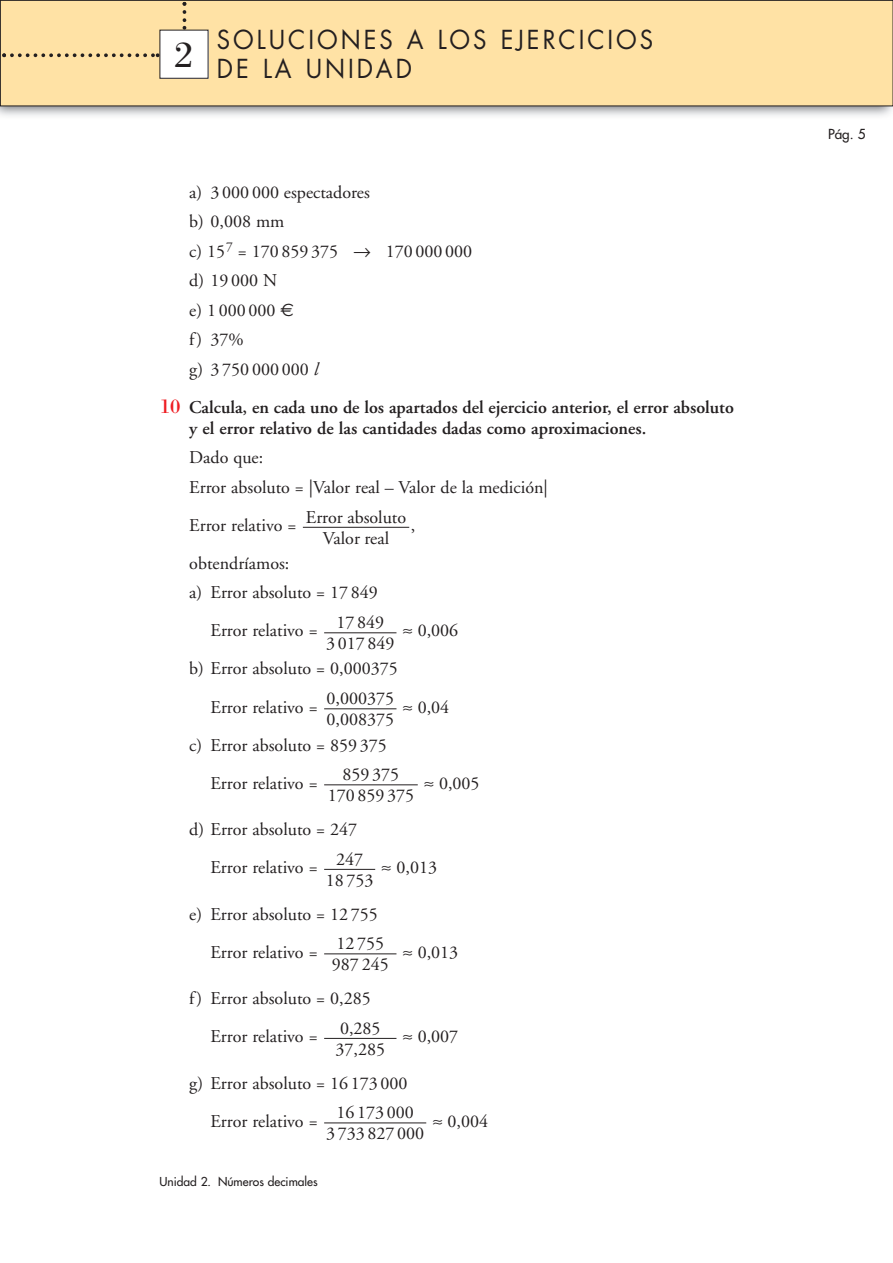
<style>
.page{position:relative;width:893px;height:1263px;background:#fff}
.page>*{position:absolute;margin:0;border:0;box-sizing:border-box;transform-origin:0 0}
.t1{font:37.5px "Bodoni";color:#231f20}
.t2{font:25.5px/28.5px "Futura";letter-spacing:.125em;color:#231f20;scale:.94 1}
.t3{font:18px/29.5px "Adobe Garamond";color:#231f20}
.t4{font:600 18px/21px "Adobe Garamond";color:#231f20}
.t5{font:13.5px "Futura";color:#231f20}
.t6{font:12px "Futura";color:#231f20}
.s1{font-family:"Euro Sans"}
.s2{font-style:italic}
.s3{font-family:"Bodoni";font-weight:400;font-size:21px;color:#ee1d23}
</style>
<div class="page">
<hr style="left:324px;top:1123px;width:102px;height:1px;background:#231f20">
<hr style="left:324px;top:1038px;width:72px;height:1px;background:#231f20">
<hr style="left:324px;top:954px;width:72px;height:1px;background:#231f20">
<hr style="left:324px;top:869px;width:51px;height:1px;background:#231f20">
<hr style="left:324px;top:784px;width:94px;height:1px;background:#231f20">
<hr style="left:324px;top:708px;width:72px;height:1px;background:#231f20">
<hr style="left:324px;top:632px;width:72px;height:1px;background:#231f20">
<hr style="left:303px;top:527px;width:106px;height:1px;background:#231f20">
<img style="left:0;top:106px;width:892px;height:10px">
<div style="left:0;top:0;width:892px;height:106px;background:#ffe2a5"></div>
<div style="left:0;top:0;width:892px;height:106px;border:1px solid #231f20"></div>
<svg style="left:2px;top:53px;width:157px;height:4px"></svg>
<svg style="left:182px;top:2px;width:4px;height:28px"></svg>
<div style="left:160px;top:30px;width:48px;height:48px;background:#fff"></div>
<h1 class="t1" style="left:175px;top:41px;width:20px">2</h1>
<h1 class="t1" style="left:175px;top:41px;width:20px">1</h1>
<h2 class="t2" style="left:217px;top:28px;width:465px">SOLUCIONES A LOS EJERCICIOS<br>DE LA UNIDAD</h2>
<p class="t3" style="left:189px;top:179px;width:284px">a) 3 000 000 espectadores<br>b) 0,008 mm<br>c) 15<sup>7</sup> = 170 859 375 → 170 000 000 d) 19 000 N<br>e) 1 000 000 <span class="s1">€<br></span>f) 37%<br>g) 3 750 000 000 <span class="s2">l</span></p>
<p class="t4" style="left:189px;top:398px;width:546px;text-indent:-30px"><span class="s3">10</span> Calcula, en cada uno de los apartados del ejercicio anterior, el error absoluto y el error relativo de las cantidades dadas como aproximaciones.</p>
<p class="t3" style="left:189px;top:445px;width:360px">Dado que:<br>Error absoluto = |Valor real – Valor de la medición|</p>
<p class="t3" style="left:189px;top:512px;width:109px">Error relativo =</p>
<p class="t3" style="left:411px;top:512px;width:6px">,</p>
<p class="t3" style="left:189px;top:550px;width:190px">obtendríamos:<br>a) Error absoluto = 17 849</p>
<p class="t3" style="left:210px;top:618px;width:109px">Error relativo =</p>
<p class="t3" style="left:403px;top:618px;width:57px">≈ 0,006</p>
<p class="t3" style="left:210px;top:651px;width:189px;line-height:38px;text-indent:-21px">b) Error absoluto = 0,000375<br>Error relativo =</p>
<p class="t3" style="left:306px;top:508px;width:102px;line-height:21px;text-align:center">Error absoluto<br>Valor real</p>
<p class="t3" style="left:326px;top:614px;width:70px;line-height:21px;text-align:center">17 849<br>3 017 849</p>
<p class="t3" style="left:326px;top:690px;width:69px;line-height:21px">0,000375<br>0,008375</p>
<p class="t3" style="left:403px;top:694px;width:48px">≈ 0,04</p>
<p class="t3" style="left:210px;top:727px;width:178px;line-height:38px;text-indent:-21px">c) Error absoluto = 859 375<br>Error relativo =</p>
<p class="t3" style="left:328px;top:766px;width:88px;line-height:21px;text-align:center">859 375<br>170 859 375</p>
<p class="t3" style="left:424px;top:770px;width:57px">≈ 0,005</p>
<p class="t3" style="left:210px;top:812px;width:148px;line-height:38px;text-indent:-21px">d) Error absoluto = 247<br>Error relativo =</p>
<p class="t3" style="left:326px;top:850px;width:49px;line-height:21px;text-align:center">247<br>18 753</p>
<p class="t3" style="left:381px;top:854px;width:57px">≈ 0,013</p>
<p class="t3" style="left:210px;top:897px;width:169px;line-height:38px;text-indent:-21px">e) Error absoluto = 12 755<br>Error relativo =</p>
<p class="t3" style="left:332px;top:935px;width:58px;line-height:21px">12 755<br>987 245</p>
<p class="t3" style="left:403px;top:939px;width:57px">≈ 0,013</p>
<p class="t3" style="left:210px;top:981px;width:162px;line-height:38px;text-indent:-21px">f) Error absoluto = 0,285<br>Error relativo =</p>
<p class="t3" style="left:335px;top:1019px;width:51px;line-height:21px">0,285<br>37,285</p>
<p class="t3" style="left:403px;top:1023px;width:57px">≈ 0,007</p>
<p class="t3" style="left:210px;top:1066px;width:198px;line-height:38px;text-indent:-21px">g) Error absoluto = 16 173 000<br>Error relativo =</p>
<p class="t3" style="left:326px;top:1104px;width:100px;line-height:21px;text-align:center">16 173 000<br>3 733 827 000</p>
<p class="t3" style="left:432px;top:1108px;width:57px">≈ 0,004</p>
<p class="t6" style="left:159px;top:1176px;width:160px">Unidad 2. Números decimales</p>
<p class="t5" style="left:828px;top:128px;width:39px">Pág. 5</p>
</div>
